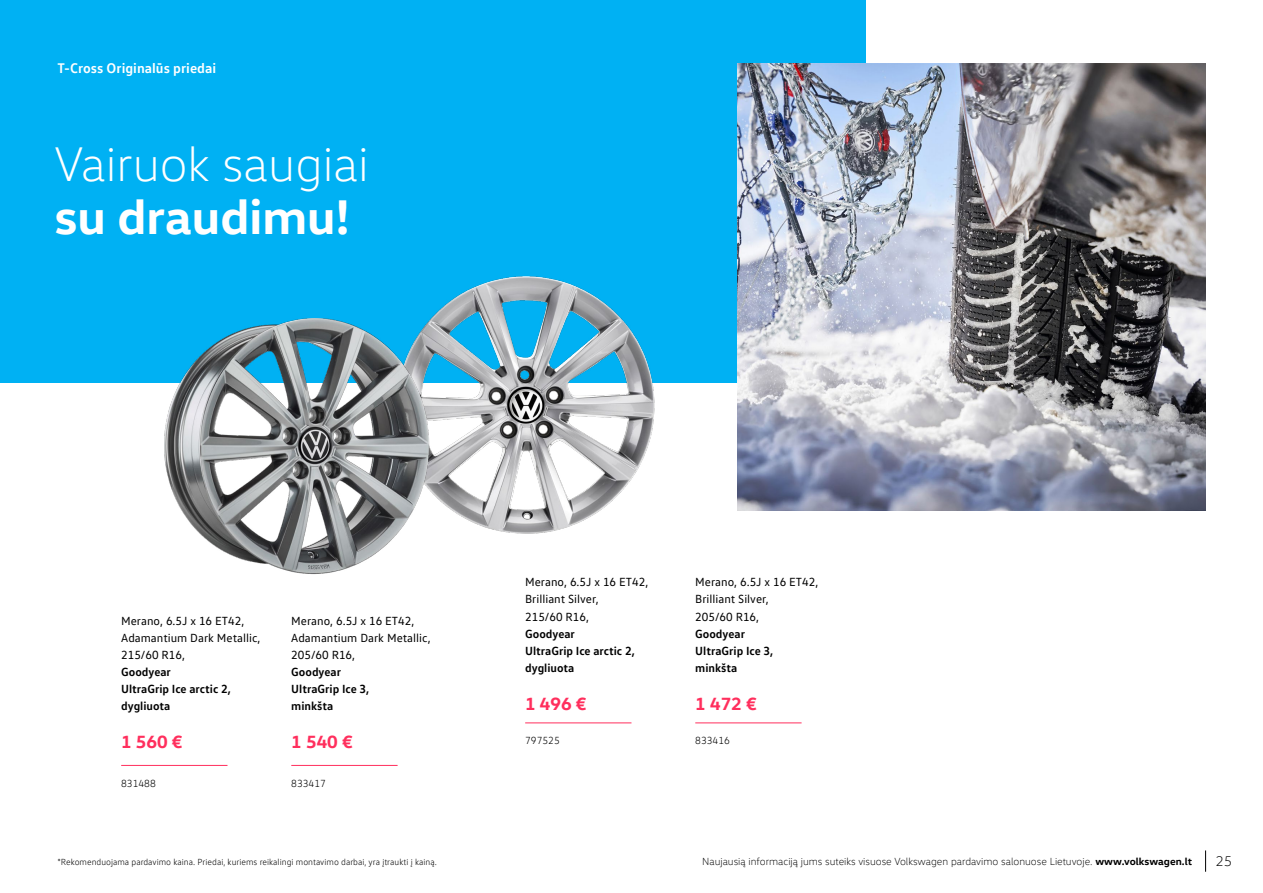
<style>
.page{position:relative;width:1263px;height:893px;background:#fff}
.page>*{position:absolute;margin:0;border:0;box-sizing:border-box;transform-origin:0 0}
.Virsraksts_L{font:300 49.5px "VW Head";color:#fff}
.Virsraksts_L-2{font:700 49.5px "VW Head";color:#fff}
.AKSE_cena{font:700 18px "VW Head";color:#ff2f5d}
.Virsraksts_M{font:700 14.25px "VW Text";color:#fff}
.t1{font:300 14.25px "VW Head";color:#000}
.pamats_nelīdzens_4mm{font:12px/17px "VW Text";color:#000}
.pamats_nelīdzens_4mm-2{font:700 12px/17px "VW Text";color:#000}
.t2{font:300 10.5px "VW Head";color:#000}
.AKSE_kods{font:300 10.5px "VW Text";color:#000}
.t3{font:300 9px "VW Text";color:#000}
.s1{font-weight:700}
</style>
<div class="page">
<svg style="left:1205px;top:850px;width:1px;height:22px"></svg>
<div style="left:0;top:0;width:865px;height:383px;background:#00b1f3"></div>
<hr style="left:525px;top:722px;width:106px;height:1px;background:#ff2f5d">
<hr style="left:695px;top:722px;width:106px;height:1px;background:#ff2f5d">
<img style="left:461px;top:276px;width:194px;height:258px">
<img style="left:164px;top:294px;width:297px;height:280px">
<img style="left:738px;top:64px;width:467px;height:446px">
<hr style="left:121px;top:765px;width:106px;height:1px;background:#ff2f5d">
<hr style="left:291px;top:765px;width:107px;height:1px;background:#ff2f5d">
<p class="Virsraksts_M" style="left:57px;top:59px;width:160px">T-Cross Originalūs priedai</p>
<p class="Virsraksts_L" style="left:54px;top:135px;width:316px">Vairuok saugiai</p>
<p class="Virsraksts_L-2" style="left:54px;top:185px;width:297px">su draudimu!</p>
<p class="pamats_nelīdzens_4mm" style="left:121px;top:612px;width:141px">Merano, 6.5J x 16 ET42,<br>Adamantium Dark Metallic,<br>215/60 R16,<br><span class="s1">Goodyear<br>UltraGrip Ice arctic 2, dygliuota</span></p>
<p class="AKSE_cena" style="left:121px;top:730px;width:63px">1 560 €</p>
<p class="pamats_nelīdzens_4mm" style="left:291px;top:612px;width:141px">Merano, 6.5J x 16 ET42,<br>Adamantium Dark Metallic,<br>205/60 R16,</p>
<p class="pamats_nelīdzens_4mm-2" style="left:291px;top:663px;width:51px">Goodyear</p>
<p class="pamats_nelīdzens_4mm-2" style="left:291px;top:680px;width:79px">UltraGrip Ice 3, minkšta</p>
<p class="AKSE_cena" style="left:291px;top:730px;width:63px">1 540 €</p>
<p class="AKSE_kods" style="left:121px;top:777px;width:36px">831488</p>
<p class="AKSE_kods" style="left:291px;top:777px;width:36px">833417</p>
<p class="pamats_nelīdzens_4mm" style="left:525px;top:574px;width:125px">Merano, 6.5J x 16 ET42,<br>Brilliant Silver,<br>215/60 R16,</p>
<p class="pamats_nelīdzens_4mm-2" style="left:525px;top:624px;width:51px">Goodyear</p>
<p class="pamats_nelīdzens_4mm-2" style="left:525px;top:641px;width:111px">UltraGrip Ice arctic 2,</p>
<p class="pamats_nelīdzens_4mm-2" style="left:525px;top:658px;width:51px">dygliuota</p>
<p class="AKSE_cena" style="left:525px;top:692px;width:63px">1 496 €</p>
<p class="pamats_nelīdzens_4mm" style="left:695px;top:574px;width:125px">Merano, 6.5J x 16 ET42,<br>Brilliant Silver,<br>205/60 R16,</p>
<p class="pamats_nelīdzens_4mm-2" style="left:695px;top:624px;width:51px">Goodyear</p>
<p class="pamats_nelīdzens_4mm-2" style="left:695px;top:641px;width:79px">UltraGrip Ice 3,</p>
<p class="pamats_nelīdzens_4mm-2" style="left:695px;top:658px;width:44px">minkšta</p>
<p class="AKSE_cena" style="left:695px;top:692px;width:63px">1 472 €</p>
<p class="AKSE_kods" style="left:525px;top:734px;width:36px">797525</p>
<p class="AKSE_kods" style="left:695px;top:734px;width:36px">833416</p>
<p class="t3" style="left:57px;top:856px;width:381px">*Rekomenduojama pardavimo kaina. Priedai, kuriems reikalingi montavimo darbai, yra įtraukti į kainą.</p>
<p class="t2" style="left:702px;top:855px;width:491px">Naujausią informaciją jums suteiks visuose Volkswagen pardavimo salonuose Lietuvoje. <span class="s1">www.volkswagen.lt</span></p>
<p class="t1" style="left:1215px;top:853px;width:18px">25</p>
</div>
